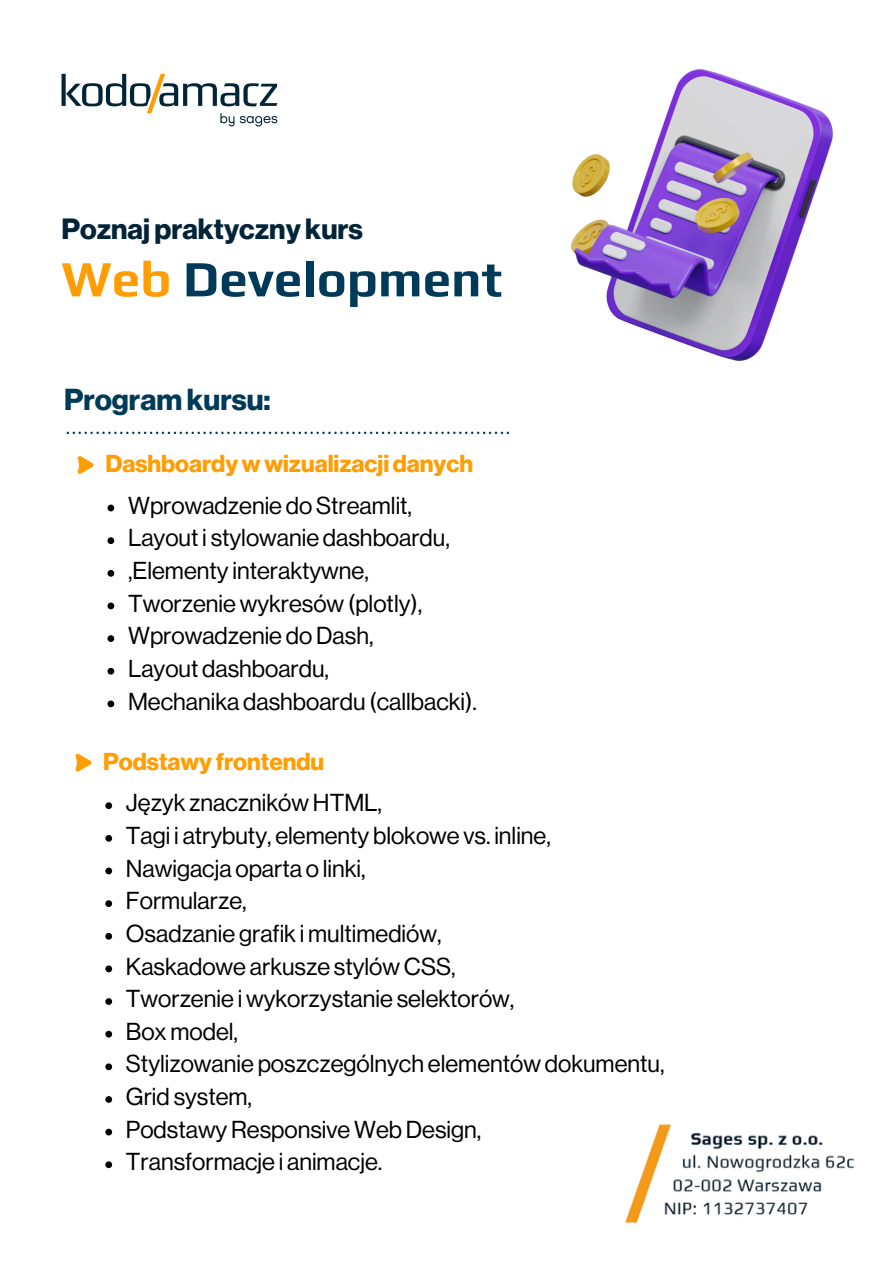
<style>
.page{position:relative;width:894px;height:1264px;background:#fff}
.page>*{position:absolute;margin:0;border:0;box-sizing:border-box;transform-origin:0 0}
.t1{font:700 51px "Play";color:#003a59}
.t2{font:700 29.7px "Neue Haas Display";color:#003a59}
.t3{font:700 28.65px "Neue Haas Display";color:#012438}
.t4{font:24px "Neue Haas Display";color:#000}
.t5{font:700 24px "Neue Haas Display";color:#ff9d03}
.s1{color:#ff9d03}
</style>
<div class="page">
<svg style="left:61px;top:74px;width:216px;height:52px"></svg>
<img style="left:625px;top:1124px;width:230px;height:100px">
<svg style="left:67px;top:431px;width:442px;height:2px"></svg>
<svg style="left:77px;top:456px;width:16px;height:18px"></svg>
<svg style="left:107px;top:504px;width:7px;height:7px"></svg>
<svg style="left:107px;top:537px;width:7px;height:7px"></svg>
<svg style="left:107px;top:570px;width:7px;height:6px"></svg>
<svg style="left:107px;top:602px;width:7px;height:7px"></svg>
<svg style="left:107px;top:635px;width:7px;height:7px"></svg>
<svg style="left:107px;top:668px;width:7px;height:6px"></svg>
<svg style="left:107px;top:700px;width:7px;height:7px"></svg>
<img style="left:571px;top:70px;width:260px;height:290px">
<svg style="left:75px;top:753px;width:16px;height:18px"></svg>
<svg style="left:105px;top:802px;width:7px;height:7px"></svg>
<svg style="left:105px;top:835px;width:7px;height:6px"></svg>
<svg style="left:105px;top:867px;width:7px;height:7px"></svg>
<svg style="left:105px;top:900px;width:7px;height:7px"></svg>
<svg style="left:105px;top:932px;width:7px;height:7px"></svg>
<svg style="left:105px;top:965px;width:7px;height:7px"></svg>
<svg style="left:105px;top:998px;width:7px;height:6px"></svg>
<svg style="left:105px;top:1030px;width:7px;height:7px"></svg>
<svg style="left:105px;top:1063px;width:7px;height:7px"></svg>
<svg style="left:105px;top:1096px;width:7px;height:6px"></svg>
<svg style="left:105px;top:1128px;width:7px;height:7px"></svg>
<svg style="left:105px;top:1161px;width:7px;height:7px"></svg>
<p class="t3" style="left:61px;top:216px;width:303px">Poznaj praktyczny kurs</p>
<p class="t1" style="left:61px;top:248px;width:442px"><span class="s1">Web</span> Development</p>
<h2 class="t2" style="left:64px;top:385px;width:208px">Program kursu:</h2>
<h1 class="t5" style="left:105px;top:452px;width:369px">Dashboardywwizualizacji danych</h1>
<h2 class="t4" style="left:128px;top:494px;width:285px">Wprowadzenie do Streamlit,</h2>
<p class="t4" style="left:128px;top:526px;width:323px">Layout i stylowanie dashboardu,</p>
<p class="t4" style="left:128px;top:559px;width:242px">,Elementy interaktywne,</p>
<h3 class="t4" style="left:128px;top:592px;width:295px">Tworzenie wykresów (plotly),</h3>
<p class="t4" style="left:128px;top:624px;width:247px">Wprowadzenie do Dash,</p>
<p class="t4" style="left:128px;top:657px;width:202px">Layout dashboardu,</p>
<p class="t4" style="left:128px;top:690px;width:350px">Mechanika dashboardu (callbacki).</p>
<p class="t5" style="left:103px;top:750px;width:222px">Podstawy frontendu</p>
<p class="t4" style="left:126px;top:791px;width:257px">Język znaczników HTML,</p>
<p class="t4" style="left:126px;top:824px;width:426px">Tagi i atrybuty, elementy blokowe vs. inline,</p>
<h3 class="t4" style="left:126px;top:857px;width:241px">Nawigacja oparta o linki,</h3>
<p class="t4" style="left:126px;top:889px;width:122px">Formularze,</p>
<p class="t4" style="left:126px;top:922px;width:317px">Osadzanie grafik i multimediów,</p>
<p class="t4" style="left:126px;top:954px;width:331px">Kaskadowe arkusze stylów CSS,</p>
<p class="t4" style="left:126px;top:987px;width:390px">Tworzenie i wykorzystanie selektorów,</p>
<p class="t4" style="left:126px;top:1020px;width:114px">Box model,</p>
<p class="t4" style="left:126px;top:1052px;width:540px">Stylizowanie poszczególnych elementów dokumentu,</p>
<p class="t4" style="left:126px;top:1085px;width:128px">Grid system,</p>
<p class="t4" style="left:126px;top:1118px;width:357px">Podstawy Responsive Web Design,</p>
<p class="t4" style="left:126px;top:1150px;width:258px">Transformacje i animacje.</p>
</div>
